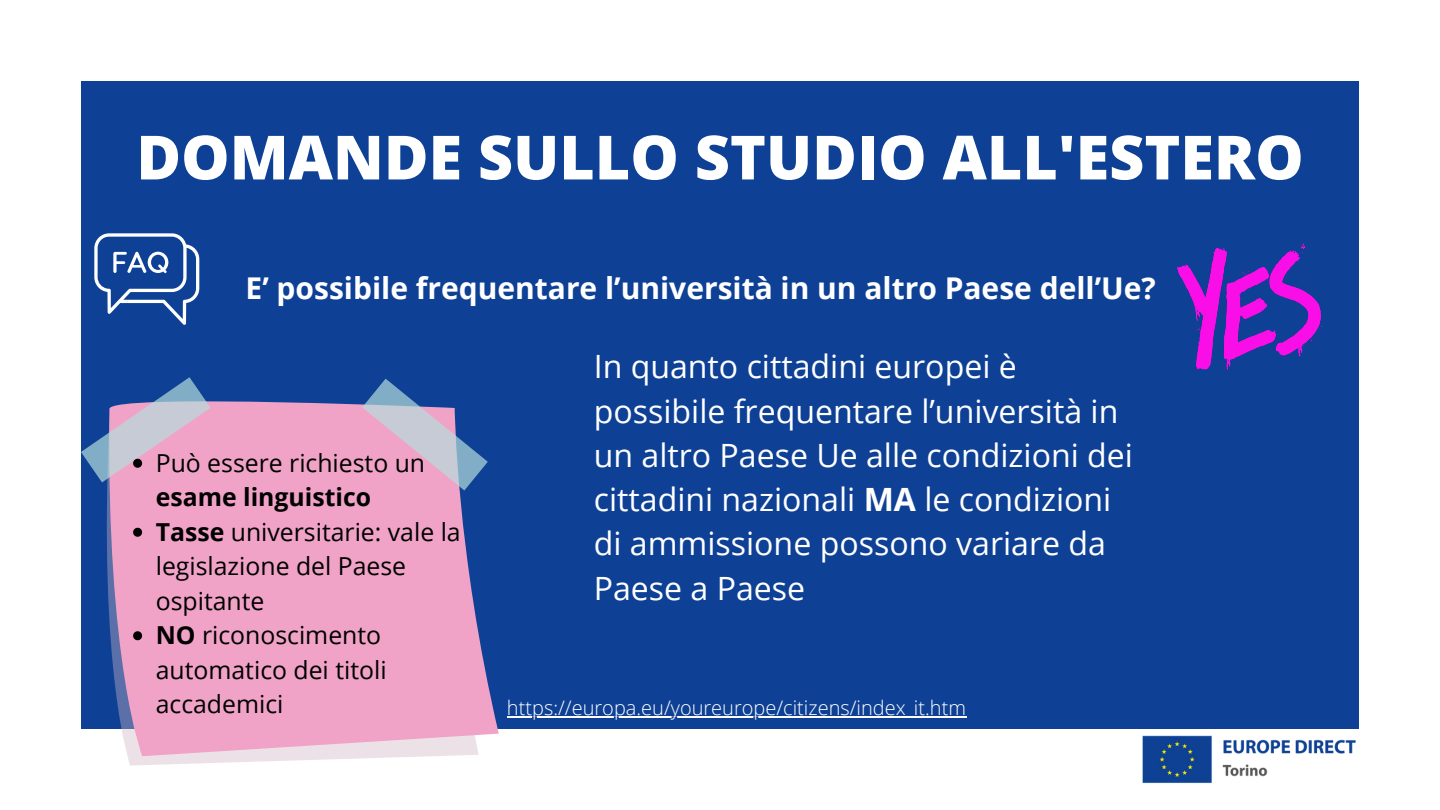
<style>
.page{position:relative;width:1440px;height:810px;background:#fff}
.page>*{position:absolute;margin:0;border:0;box-sizing:border-box;transform-origin:0 0}
.t1{font:800 61px "Open Sans";color:#fff}
.t2{font:32.1px/44.2px "Open Sans";color:#fff}
.t3{font:700 30px "Open Sans";color:#fff}
.t4{font:24.8px/34.5px "Open Sans";color:#000}
.t5{font:300 20px "Open Sans";color:#fff}
.s1{font-weight:700}
</style>
<div class="page">
<div style="left:81px;top:81px;width:1278px;height:648px;background:#0e4195"></div>
<img style="left:1142px;top:735px;width:214px;height:48px">
<svg style="left:94px;top:233px;width:105px;height:92px"></svg>
<svg style="left:127px;top:756px;width:303px;height:10px"></svg>
<svg style="left:106px;top:490px;width:393px;height:266px;background:#df9fc4"></svg>
<img style="left:1177px;top:243px;width:144px;height:126px">
<hr style="left:507px;top:717px;width:459px;height:1px;background:#fff">
<svg style="left:81px;top:377px;width:407px;height:113px"></svg>
<svg style="left:133px;top:528px;width:9px;height:9px"></svg>
<svg style="left:133px;top:631px;width:9px;height:9px"></svg>
<h1 class="t1" style="left:136px;top:114px;width:1169px">DOMANDE SULLO STUDIO ALL'ESTERO</h1>
<p class="t3" style="left:246px;top:267px;width:912px">E’ possibile frequentare l’università in un altro Paese dell’Ue?</p>
<p class="t4" style="left:156px;top:445px;width:271px">Può essere richiesto un</p>
<p class="t4" style="left:156px;top:479px;width:306px"><span class="s1">esame linguistico<br>Tasse</span> universitarie: vale la legislazione del Paese ospitante<br><span class="s1">NO</span> riconoscimento automatico dei titoli accademici</p>
<p class="t2" style="left:594px;top:344px;width:541px">In quanto cittadini europei è possibile frequentare l’università in un altro Paese Ue alle condizioni dei cittadini nazionali <span class="s1">MA</span> le condizioni di ammissione possono variare da<br>Paese a Paese</p>
<p class="t5" style="left:507px;top:694px;width:461px">https://europa.eu/youreurope/citizens/index_it.htm</p>
</div>
